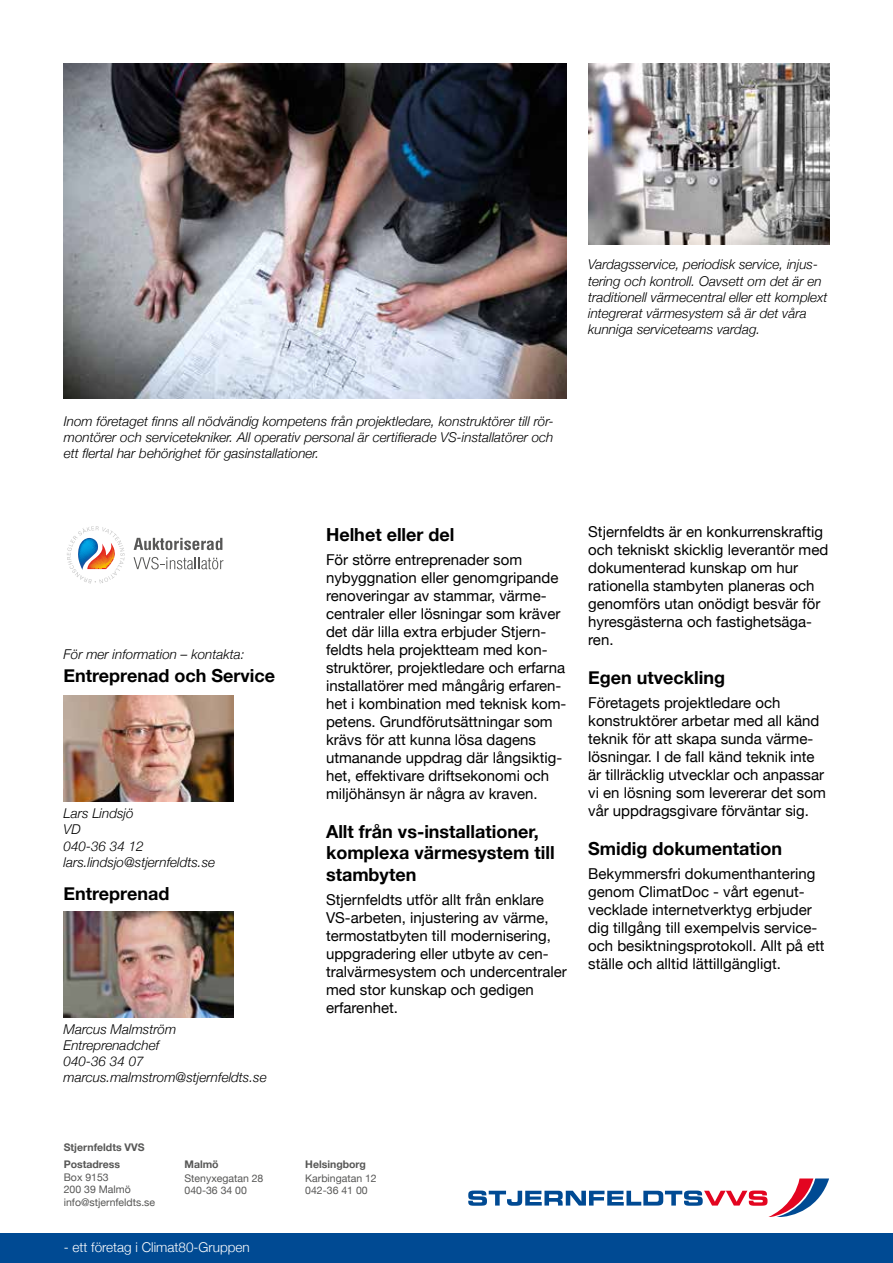
<style>
.page{position:relative;width:893px;height:1263px;background:#fff}
.page>*{position:absolute;margin:0;border:0;box-sizing:border-box;transform-origin:0 0}
.t1{font:700 18px/21.6px "Helvetica Neue";color:#000}
.t2{font:15px/18px "Helvetica Neue";color:#000}
.t3{font:italic 300 13.5px/16.2px "Helvetica Neue";color:#000}
.t4{font:300 13.5px "Helvetica Neue";color:#fff}
.t5{font:10.5px/12.6px "Helvetica Neue";color:#575756}
.t6{font:700 10.5px/16.8px "Helvetica Neue";color:#575756}
</style>
<div class="page">
<svg style="left:468px;top:1178px;width:361px;height:39px"></svg>
<div style="left:0;top:1233px;width:893px;height:30px;background:#004a93"></div>
<img style="left:64px;top:695px;width:170px;height:106px">
<img style="left:64px;top:911px;width:170px;height:107px">
<img style="left:64px;top:64px;width:503px;height:334px">
<svg style="left:134px;top:538px;width:88px;height:12px"></svg>
<svg style="left:134px;top:557px;width:89px;height:12px"></svg>
<svg style="left:67px;top:526px;width:58px;height:58px"></svg>
<img style="left:588px;top:64px;width:241px;height:180px">
<p class="t3" style="left:588px;top:256px;width:241px">Vardagsservice, periodisk service, injus&shy;tering och kontroll. Oavsett om det är en traditionell värmecentral eller ett komplext integrerat värmesystem så är det våra kunniga serviceteams vardag.</p>
<p class="t3" style="left:64px;top:412px;width:492px;text-align:justify">Inom företaget finns all nödvändig kompetens från projektledare, konstruktörer till rör&shy;montörer och servicetekniker. All operativ personal är certifierade VS-installatörer och ett flertal har behörighet för gasinstallationer.</p>
<p class="t3" style="left:64px;top:646px;width:182px">För mer information – kontakta:</p>
<p class="t1" style="left:64px;top:665px;width:213px">Entreprenad och Service</p>
<p class="t3" style="left:64px;top:804px;width:153px">Lars Lindsjö<br>VD<br>040-36 34 12 lars.lindsjo@stjernfeldts.se</p>
<p class="t1" style="left:64px;top:883px;width:107px">Entreprenad</p>
<p class="t3" style="left:64px;top:1020px;width:205px">Marcus Malmström<br>Entreprenadchef<br>040-36 34 07 marcus.malmstrom@stjernfeldts.se</p>
<p class="t6" style="left:64px;top:1139px;width:82px">Stjernfeldts VVS<br>Postadress</p>
<p class="t5" style="left:64px;top:1171px;width:93px">Box 9153<br>200 39 Malmö info@stjernfeldts.se</p>
<p class="t6" style="left:184px;top:1156px;width:36px">Malmö</p>
<p class="t5" style="left:184px;top:1172px;width:80px">Stenyxegatan 28<br>040-36 34 00</p>
<p class="t4" style="left:64px;top:1236px;width:188px">- ett företag i Climat80-Gruppen</p>
<p class="t1" style="left:326px;top:524px;width:130px">Helhet eller del</p>
<p class="t2" style="left:326px;top:551px;width:242px">För större entreprenader som nybyggnation eller genomgripande renoveringar av stammar, värme&shy;centraler eller lösningar som kräver det där lilla extra erbjuder Stjern&shy;feldts hela projektteam med kon&shy;struktörer, projektledare och erfarna installatörer med mångårig erfaren&shy;het i kombination med teknisk kom&shy;petens. Grundförutsättningar som krävs för att kunna lösa dagens utmanande uppdrag där långsiktig&shy;het, effektivare driftsekonomi och miljöhänsyn är några av kraven.</p>
<p class="t1" style="left:326px;top:821px;width:230px">Allt från vs-installationer, komplexa värmesystem till stambyten</p>
<p class="t2" style="left:326px;top:892px;width:242px">Stjernfeldts utför allt från enklare<br>VS-arbeten, injustering av värme, termostatbyten till modernisering, uppgradering eller utbyte av cen&shy;tralvärmesystem och undercentraler med stor kunskap och gedigen erfarenhet.</p>
<p class="t2" style="left:588px;top:524px;width:242px">Stjernfeldts är en konkurrenskraftig och tekniskt skicklig leverantör med dokumenterad kunskap om hur rationella stambyten planeras och genomförs utan onödigt besvär för hyresgästerna och fastighetsäga&shy;ren.</p>
<p class="t1" style="left:588px;top:667px;width:138px">Egen utveckling</p>
<p class="t2" style="left:588px;top:695px;width:239px">Företagets projektledare och konstruktörer arbetar med all känd teknik för att skapa sunda värme&shy;lösningar. I de fall känd teknik inte är tillräcklig utvecklar och anpassar vi en lösning som levererar det som vår uppdragsgivare förväntar sig.</p>
<p class="t1" style="left:588px;top:838px;width:195px">Smidig dokumentation</p>
<p class="t2" style="left:588px;top:866px;width:238px">Bekymmersfri dokumenthantering genom ClimatDoc - vårt egenut&shy;vecklade internetverktyg erbjuder dig tillgång till exempelvis service&shy;och besiktningsprotokoll. Allt på ett ställe och alltid lättillgängligt.</p>
<p class="t6" style="left:305px;top:1156px;width:62px">Helsingborg</p>
<p class="t5" style="left:305px;top:1172px;width:73px">Karbingatan 12<br>042-36 41 00</p>
</div>
